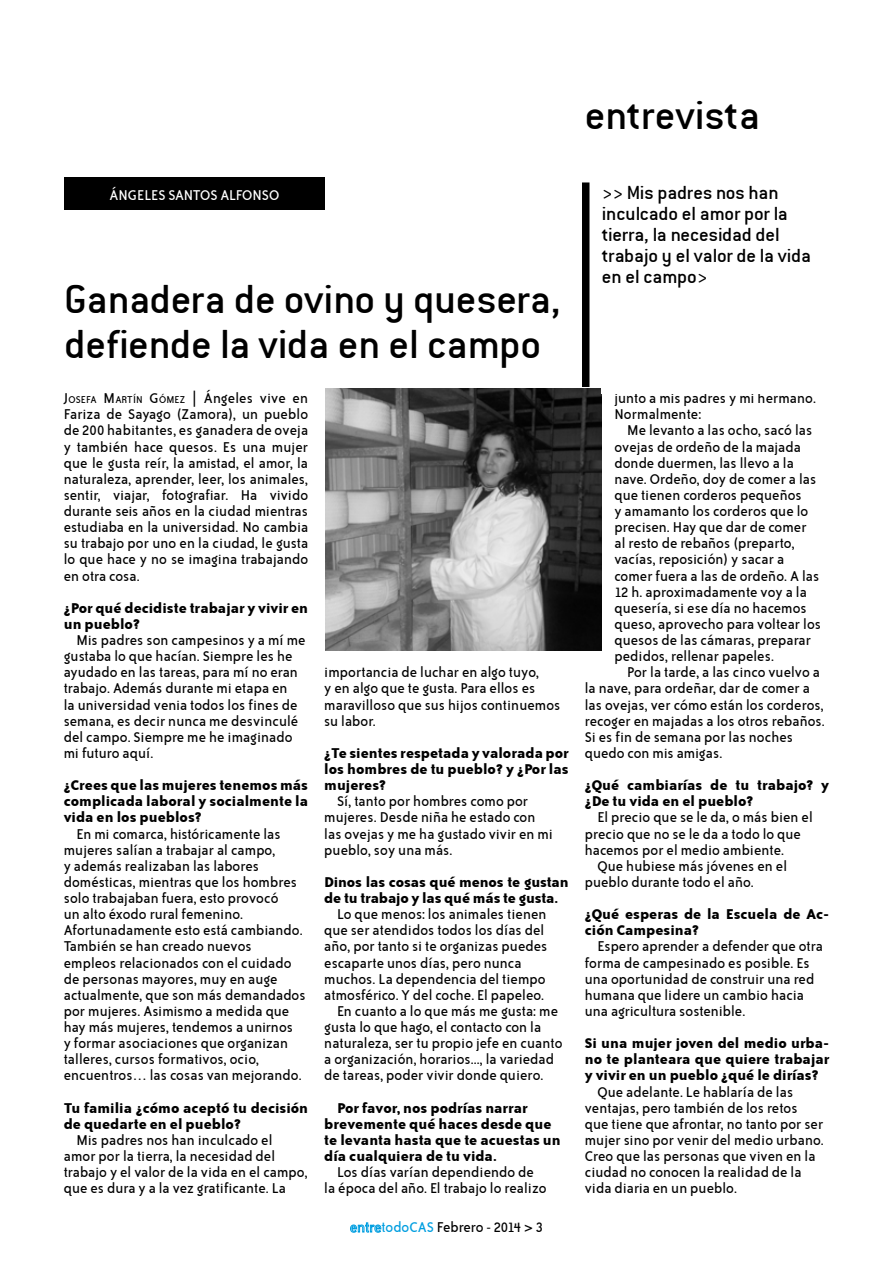
<style>
.page{position:relative;width:893px;height:1263px;background:#fff}
.page>*{position:absolute;margin:0;border:0;box-sizing:border-box;transform-origin:0 0}
.t1{font:45px/45px "Conduit ITC";color:#000}
.t2{font:21px/21px "Conduit ITC";color:#000}
.t3{font:16.2px/16.2px "Bailey Sans ITCTT Book";letter-spacing:.005em;color:#000}
.t4{font:16.2px/16.2px "Bailey Sans ITCTT Bold";color:#000;scale:1.05 1}
.t5{font:16.2px "Bailey Sans ITCTT Book";color:#fff}
.t6{font:11.25px "Bailey Sans ITCTT Book";color:#000}
.s1{font-style:inherit}
.s2{font-size:11.25px}
.s3{font-size:16.2px}
.s4{color:#009ee0}
</style>
<div class="page">
<svg style="left:350px;top:1222px;width:31px;height:10px"></svg>
<div style="left:64px;top:177px;width:261px;height:33px;background:#000"></div>
<img style="left:325px;top:388px;width:277px;height:262px">
<div style="left:582px;top:182px;width:7px;height:205px;background:#000"></div>
<h1 class="t1" style="left:585px;top:92px;width:177px">entrevista</h1>
<p class="t5" style="left:109px;top:187px;width:171px">ÁNGELES SANTOS ALFONSO</p>
<h1 class="t1" style="left:64px;top:277px;width:498px">Ganadera de ovino y quesera, defiende la vida en el campo</h1>
<p class="t3" style="left:64px;top:390px;width:246px;text-align:justify;text-indent:40px"><span class="s1">M</span><span class="s2">ARTÍN</span> <span class="s1">G</span><span class="s2">ÓMEZ</span> | Ángeles vive en Fariza de Sayago (Zamora), un pueblo de 200 habitantes, es ganadera de oveja y también hace quesos. Es una mujer que le gusta reír, la amistad, el amor, la naturaleza, aprender, leer, los animales, sentir, viajar, fotografiar. Ha vivido durante seis años en la ciudad mientras estudiaba en la universidad. No cambia su trabajo por uno en la ciudad, le gusta lo que hace y no se imagina trabajando en otra cosa.</p>
<p class="t4" style="left:64px;top:600px;width:234px">¿Por qué decidiste trabajar y vivir en un pueblo?</p>
<p class="t3" style="left:64px;top:632px;width:243px;text-indent:13px">Mis padres son campesinos y a mí me gustaba lo que hacían. Siempre les he ayudado en las tareas, para mí no eran trabajo. Además durante mi etapa en<br>la universidad venia todos los fines de semana, es decir nunca me desvinculé del campo. Siempre me he imaginado mi futuro aquí.</p>
<p class="t4" style="left:64px;top:777px;width:234px;text-align:justify">¿Crees que las mujeres tenemos más complicada laboral y socialmente la vida en los pueblos?</p>
<p class="t3" style="left:64px;top:826px;width:243px;text-indent:13px">En mi comarca, históricamente las mujeres salían a trabajar al campo,<br>y además realizaban las labores domésticas, mientras que los hombres solo trabajaban fuera, esto provocó<br>un alto éxodo rural femenino.<br>Afortunadamente esto está cambiando.<br>También se han creado nuevos empleos relacionados con el cuidado de personas mayores, muy en auge actualmente, que son más demandados por mujeres. Asimismo a medida que hay más mujeres, tendemos a unirnos<br>y formar asociaciones que organizan talleres, cursos formativos, ocio, encuentros… las cosas van mejorando.</p>
<p class="t4" style="left:64px;top:1100px;width:234px">Tu familia ¿cómo aceptó tu decisión de quedarte en el pueblo?</p>
<p class="t3" style="left:64px;top:1132px;width:245px;text-indent:13px">Mis padres nos han inculcado el amor por la tierra, la necesidad del trabajo y el valor de la vida en el campo, que es dura y a la vez gratificante. La</p>
<p class="t6" style="left:64px;top:394px;width:12px"><span class="s3">J</span>OSEFA</p>
<p class="t3" style="left:324px;top:665px;width:238px">importancia de luchar en algo tuyo,<br>y en algo que te gusta. Para ellos es maravilloso que sus hijos continuemos su labor.</p>
<p class="t4" style="left:324px;top:745px;width:234px;text-align:justify">¿Te sientes respetada y valorada por los hombres de tu pueblo? y ¿Por las mujeres?</p>
<p class="t3" style="left:324px;top:794px;width:230px;text-indent:13px">Sí, tanto por hombres como por mujeres. Desde niña he estado con las ovejas y me ha gustado vivir en mi pueblo, soy una más.</p>
<p class="t4" style="left:324px;top:874px;width:234px">Dinos las cosas qué menos te gustan de tu trabajo y las qué más te gusta.</p>
<p class="t3" style="left:337px;top:906px;width:211px">Lo que menos: los animales tienen</p>
<p class="t3" style="left:324px;top:923px;width:222px">que ser atendidos todos los días del</p>
<p class="t3" style="left:324px;top:939px;width:225px">año, por tanto si te organizas puedes</p>
<p class="t3" style="left:324px;top:955px;width:199px">escaparte unos días, pero nunca</p>
<p class="t3" style="left:324px;top:971px;width:223px">muchos. La dependencia del tiempo</p>
<p class="t3" style="left:324px;top:987px;width:221px">atmosférico. Y del coche. El papeleo.</p>
<p class="t3" style="left:337px;top:1003px;width:222px">En cuanto a lo que más me gusta: me</p>
<p class="t3" style="left:324px;top:1019px;width:218px">gusta lo que hago, el contacto con la</p>
<p class="t3" style="left:324px;top:1035px;width:240px">naturaleza, ser tu propio jefe en cuanto</p>
<p class="t3" style="left:324px;top:1052px;width:231px">a organización, horarios..., la variedad</p>
<p class="t3" style="left:324px;top:1068px;width:221px">de tareas, poder vivir donde quiero.</p>
<p class="t4" style="left:324px;top:1100px;width:227px;text-indent:13px">Por favor, nos podrías narrar brevemente qué haces desde que te levanta hasta que te acuestas un día cualquiera de tu vida.</p>
<p class="t3" style="left:324px;top:1164px;width:224px;text-align:center">Los días varían dependiendo de<br>la época del año. El trabajo lo realizo</p>
<p class="t3" style="left:381px;top:1219px;width:163px"><span class="s4">todoCAS</span> Febrero - 2014 &gt; 3</p>
<p class="t2" style="left:602px;top:182px;width:211px">&gt;&gt; Mis padres nos han inculcado el amor por la tierra, la necesidad del trabajo y el valor de la vida en el campo&gt;</p>
<p class="t3" style="left:614px;top:390px;width:203px">junto a mis padres y mi hermano.<br>Normalmente:</p>
<p class="t3" style="left:614px;top:423px;width:208px;text-indent:13px">Me levanto a las ocho, sacó las ovejas de ordeño de la majada donde duermen, las llevo a la nave. Ordeño, doy de comer a las que tienen corderos pequeños<br>y amamanto los corderos que lo precisen. Hay que dar de comer al resto de rebaños (preparto, vacías, reposición) y sacar a comer fuera a las de ordeño. A las<br>12 h. aproximadamente voy a la quesería, si ese día no hacemos queso, aprovecho para voltear los quesos de las cámaras, preparar pedidos, rellenar papeles.</p>
<p class="t3" style="left:585px;top:665px;width:242px;text-indent:42px">Por la tarde, a las cinco vuelvo a la nave, para ordeñar, dar de comer a las ovejas, ver cómo están los corderos, recoger en majadas a los otros rebaños.<br>Si es fin de semana por las noches quedo con mis amigas.</p>
<p class="t4" style="left:585px;top:777px;width:234px">¿Qué cambiarías de tu trabajo? y ¿De tu vida en el pueblo?</p>
<p class="t3" style="left:598px;top:810px;width:217px">El precio que se le da, o más bien el</p>
<p class="t3" style="left:585px;top:826px;width:218px">precio que no se le da a todo lo que</p>
<p class="t3" style="left:585px;top:842px;width:201px">hacemos por el medio ambiente.</p>
<p class="t3" style="left:598px;top:858px;width:191px">Que hubiese más jóvenes en el</p>
<p class="t3" style="left:585px;top:874px;width:171px">pueblo durante todo el año.</p>
<p class="t4" style="left:585px;top:906px;width:234px">¿Qué esperas de la Escuela de Ac&shy;ción Campesina?</p>
<p class="t3" style="left:585px;top:939px;width:239px;text-indent:13px">Espero aprender a defender que otra forma de campesinado es posible. Es una oportunidad de construir una red humana que lidere un cambio hacia una agricultura sostenible.</p>
<p class="t4" style="left:585px;top:1035px;width:234px;text-align:justify">Si una mujer joven del medio urba&shy;no te planteara que quiere trabajar y vivir en un pueblo ¿qué le dirías?</p>
<p class="t3" style="left:585px;top:1084px;width:241px;text-indent:13px">Que adelante. Le hablaría de las ventajas, pero también de los retos que tiene que afrontar, no tanto por ser mujer sino por venir del medio urbano.<br>Creo que las personas que viven en la ciudad no conocen la realidad de la vida diaria en un pueblo.</p>
</div>
